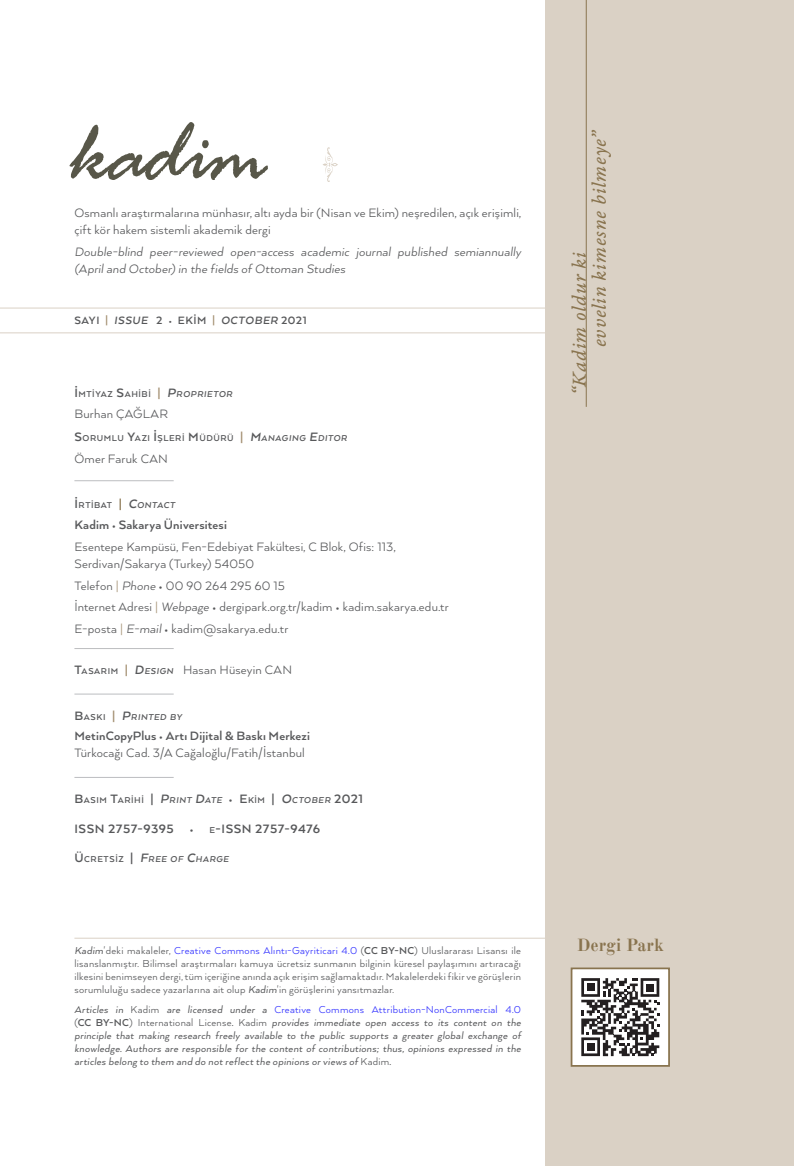
<style>
.page{position:relative;width:794px;height:1166px;background:#fff}
.page>*{position:absolute;margin:0;border:0;box-sizing:border-box;transform-origin:0 0}
.TR_Slogan{font:21px "Garamond Premr Pro It Capt";letter-spacing:.035em;color:#89744f}
.t1{font:700 17.5px "Old Standard TT";color:#89744f}
.TR_Jenerik_Metin{font:14px/16.8px "Arquitecta";letter-spacing:.01em;color:#57585a}
.EN_Jenerik_Metin{font:italic 14px/16.8px "Arquitecta";letter-spacing:.01em;color:#57585a}
.TR_Jenerik_Başlık{font:700 14px "Arquitecta";letter-spacing:.035em;color:#57585a}
.TR_Jenerik_Başlık-2{font:14px "Arquitecta";letter-spacing:.01em;color:#57585a}
.TR_Jenerik_Metin-2{font:700 14px "Arquitecta";letter-spacing:.015em;color:#57585a}
.TR_Jenerik_Başlık-3{font:700 12.25px "Arquitecta";letter-spacing:.045em;color:#57585a}
.TR_Jenerik_Metin-3{font:italic 11.55px/13.1px "Arquitecta";letter-spacing:.02em;color:#57585a;text-align:justify}
.TR_Jenerik_Metin-4{font:11.55px/13.1px "Arquitecta";letter-spacing:.025em;color:#57585a;text-align:justify}
.TR_Jenerik_Başlık-4{font:700 9.8px "Arquitecta";letter-spacing:.055em;color:#57585a}
.TR_Jenerik_Başlık-5{font:italic 700 9.8px "Arquitecta";letter-spacing:.055em;color:#57585a}
.s1{color:#a28e6f}
.s2{font-style:italic}
.s3{font-size:14px}
.s4{font-size:14px;color:#a28e6f}
.s5{font-style:italic;font-size:14px}
.s6{font-size:14px;color:#89744f}
.s7{font-weight:700}
.s8{font-weight:700;font-size:9.8px}
.s9{font-weight:700;color:#a28e6f}
.s10{font-weight:700;font-style:italic}
.s11{font-weight:700;font-style:italic;font-size:9.8px}
.s12{font-style:normal;font-size:14px}
.s13{font-style:normal}
.s14{font-style:normal;font-size:14px;color:#a28e6f}
.s15{font-size:9.8px}
.s16{color:#33f}
.s17{font-style:normal;color:#33f}
.s18{font-weight:700;font-style:normal}
</style>
<div class="page">
<div style="left:546px;top:0;width:248px;height:1166px;background:#dad1c5"></div>
<hr style="left:74px;top:938px;width:472px;height:1px;background:#dad1c5">
<hr style="left:74px;top:777px;width:100px;height:1px;background:#bcbdc0">
<hr style="left:74px;top:693px;width:100px;height:1px;background:#bcbdc0">
<hr style="left:74px;top:648px;width:100px;height:1px;background:#bcbdc0">
<hr style="left:74px;top:480px;width:100px;height:1px;background:#bcbdc0">
<div style="left:570px;top:967px;width:100px;height:100px;background:#fff;border:2px solid #89744f"></div>
<svg style="left:581px;top:978px;width:78px;height:78px"></svg>
<div style="left:586px;top:983px;width:8px;height:8px;background:#231f20"></div>
<div style="left:646px;top:983px;width:8px;height:8px;background:#231f20"></div>
<div style="left:587px;top:1043px;width:7px;height:8px;background:#231f20"></div>
<hr style="left:0;top:308px;width:546px;height:1px;background:#dad1c5">
<hr style="left:0;top:332px;width:546px;height:1px;background:#dad1c5">
<svg style="left:69px;top:122px;width:199px;height:58px"></svg>
<svg style="left:323px;top:147px;width:15px;height:35px"></svg>
<hr style="left:586px;top:0;width:1px;height:407px;background:#89744f">
<p class="TR_Slogan" style="left:586px;top:347px;width:219px;rotate:-90deg">evvelin kimesne bilmeye”</p>
<p class="TR_Jenerik_Metin" style="left:74px;top:204px;width:448px">Osmanlı araştırmalarına münhasır, altı ayda bir (Nisan ve Ekim) neşredilen, açık erişimli, çift kör hakem sistemli akademik dergi</p>
<p class="EN_Jenerik_Metin" style="left:74px;top:243px;width:448px">Double-blind peer-reviewed open-access academic journal published semiannually (April and October) in the fields of Ottoman Studies</p>
<p class="TR_Slogan" style="left:567px;top:395px;width:145px;rotate:-90deg">“Kadim oldur ki</p>
<p class="TR_Jenerik_Başlık-3" style="left:74px;top:312px;width:234px">SAYI <span class="s1">|</span> <span class="s2">ISSUE</span> 2 • EKİM <span class="s1">|</span> <span class="s2">OCTOBER</span> 2021</p>
<p class="TR_Jenerik_Başlık-4" style="left:74px;top:387px;width:159px"><span class="s3">İ</span>MTIYAZ <span class="s3">S</span>AHIBI <span class="s4">|</span> <span class="s5">P</span><span class="s2">ROPRIETOR</span></p>
<p class="TR_Jenerik_Metin" style="left:74px;top:405px;width:95px">Burhan ÇAĞLAR</p>
<p class="TR_Jenerik_Başlık-4" style="left:74px;top:432px;width:274px"><span class="s3">S</span>ORUMLU <span class="s3">Y</span>AZI <span class="s3">İ</span>ŞLERI <span class="s3">M</span> ÜDÜRÜ <span class="s4">|</span> <span class="s5">M</span><span class="s2">ANAGING</span> <span class="s5">E</span><span class="s2">DITOR</span></p>
<p class="TR_Jenerik_Metin" style="left:74px;top:449px;width:95px">Ömer Faruk CAN</p>
<p class="TR_Jenerik_Başlık-4" style="left:74px;top:498px;width:102px"><span class="s3">İ</span>RTIBAT <span class="s6">|</span> <span class="s5">C</span><span class="s2">ONTACT</span></p>
<p class="TR_Jenerik_Metin-2" style="left:74px;top:516px;width:154px">Kadim • Sakarya Üniversitesi</p>
<p class="TR_Jenerik_Metin" style="left:74px;top:538px;width:322px">Esentepe Kampüsü, Fen-Edebiyat Fakültesi, C Blok, Ofis: 113,<br>Serdivan/Sakarya (Turkey) 54050</p>
<p class="TR_Jenerik_Metin" style="left:74px;top:576px;width:212px">Telefon <span class="s1">|</span> <span class="s2">Phone</span> <span class="s7">•</span> 00 90 264 295 60 15</p>
<p class="TR_Jenerik_Metin" style="left:74px;top:598px;width:376px">İnternet Adresi <span class="s1">|</span> <span class="s2">Webpage</span> <span class="s7">•</span> dergipark.org.tr/kadim <span class="s7">•</span> kadim.sakarya.edu.tr</p>
<p class="TR_Jenerik_Metin" style="left:74px;top:620px;width:215px">E-posta <span class="s1">|</span> <span class="s2">E-mail</span> <span class="s7">•</span> kadim@sakarya.edu.tr</p>
<p class="TR_Jenerik_Başlık-2" style="left:74px;top:661px;width:219px"><span class="s7">T</span><span class="s8">ASARIM</span> <span class="s9">|</span> <span class="s10">D</span><span class="s11">ESIGN</span> Hasan Hüseyin CAN</p>
<p class="TR_Jenerik_Başlık-5" style="left:74px;top:711px;width:109px"><span class="s12">B</span><span class="s13">ASKI</span> <span class="s14">|</span> <span class="s3">P</span>RINTED BY</p>
<p class="TR_Jenerik_Metin" style="left:74px;top:727px;width:237px"><span class="s7">MetinCopyPlus • Artı Dijital &amp; Baskı Merkezi<br></span>Türkocağı Cad. 3/A Cağaloğlu/Fatih/İstanbul</p>
<p class="TR_Jenerik_Başlık-5" style="left:74px;top:794px;width:290px"><span class="s12">B</span><span class="s13">ASIM</span> <span class="s12">T</span><span class="s13">ARIHI</span> <span class="s12">|</span> <span class="s3">P</span>RINT <span class="s3">D</span>ATE <span class="s12">• E</span> <span class="s13">KIM</span> <span class="s12">|</span> <span class="s3">O</span>CTOBER <span class="s12">2021</span></p>
<p class="TR_Jenerik_Başlık" style="left:74px;top:820px;width:247px">I SSN 2757-9395 • <span class="s15">E</span>-I SSN 2757-9476</p>
<p class="TR_Jenerik_Başlık-5" style="left:74px;top:853px;width:156px"><span class="s12">Ü</span> <span class="s13">CRETSIZ</span> <span class="s12">|</span> <span class="s3">F</span>REE OF <span class="s3">C</span>HARGE</p>
<p class="TR_Jenerik_Metin-4" style="left:74px;top:943px;width:448px"><span class="s2">Kadim</span>'deki makaleler, <span class="s16">Creative Commons Alıntı-Gayriticari 4.0</span> (<span class="s7">CC BY-NC</span>) Uluslararası Lisansı ile lisanslanmıştır. Bilimsel araştırmaları kamuya ücretsiz sunmanın bilginin küresel paylaşımını artıracağı ilkesini benimseyen dergi, tüm içeriğine anında açık erişim sağlamaktadır. Makalelerdeki fikir ve görüşlerin sorumluluğu sadece yazarlarına ait olup <span class="s2">Kadim</span>'in görüşlerini yansıtmazlar.</p>
<p class="TR_Jenerik_Metin-3" style="left:74px;top:1002px;width:448px">Articles in <span class="s13">Kadim</span> are licensed under a <span class="s17">Creative Commons Attribution-NonCommercial 4.0 </span><span class="s13">(</span><span class="s18">CC BY-NC</span><span class="s13">) International License</span>. <span class="s13">Kadim</span> provides immediate open access to its content on the principle that making research freely available to the public supports a greater global exchange of knowledge. Authors are responsible for the content of contributions; thus, opinions expressed in the articles belong to them and do not reflect the opinions or views of <span class="s13">Kadim</span>.</p>
<p class="t1" style="left:576px;top:931px;width:89px">Dergi Park</p>
</div>
